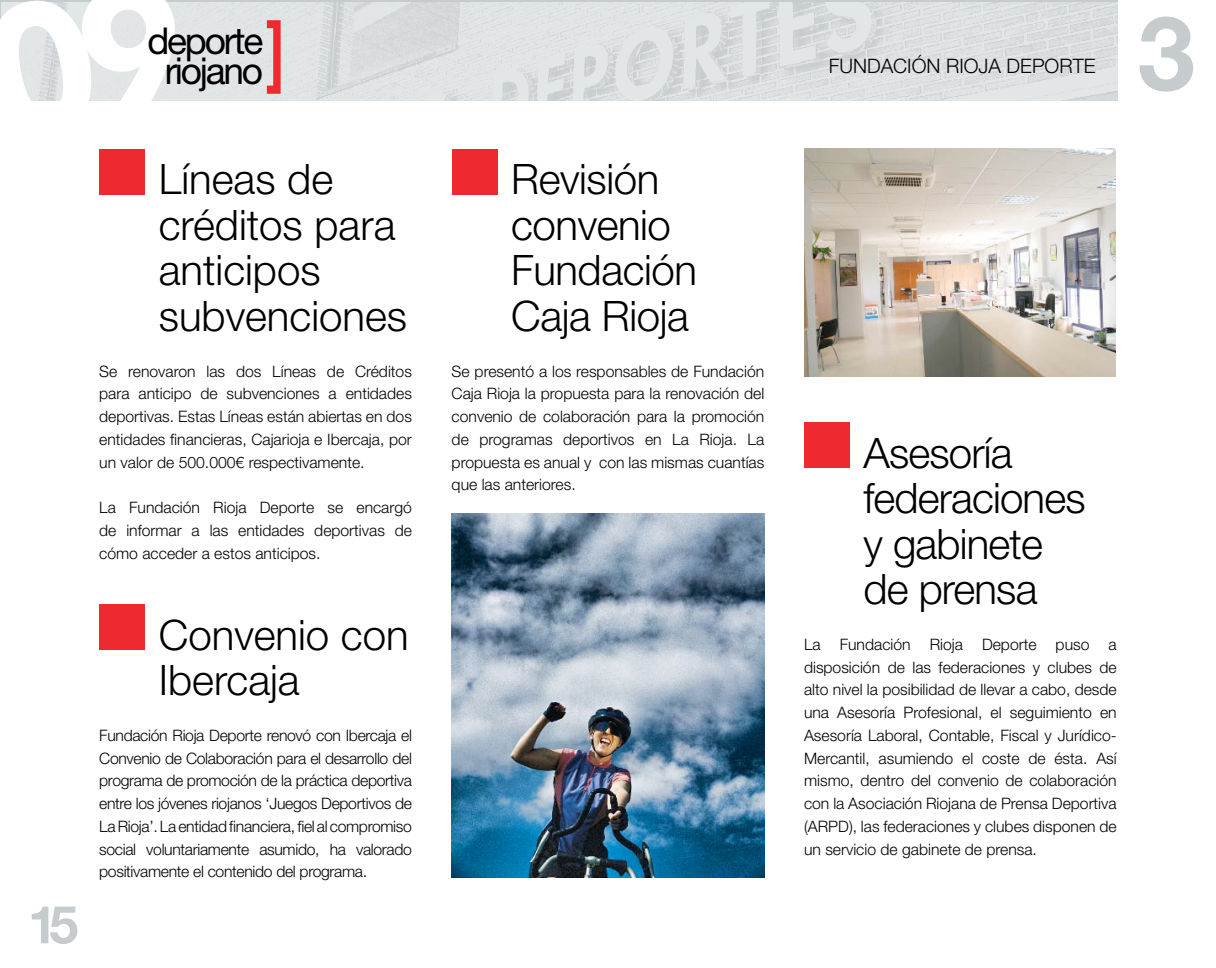
<style>
.page{position:relative;width:1216px;height:968px;background:#fff}
.page>*{position:absolute;margin:0;border:0;box-sizing:border-box;transform-origin:0 0}
.t1{font:700 103.08px "Helvetica Neue LT Std";color:#c6cbce}
.t2{font:700 52.5px "Helvetica Neue LT Std";color:#c6cbce}
.t3{font:300 42px/45.5px "Helvetica Neue LT Std";letter-spacing:-.01em;color:#000}
.t4{font:37.1px/29.4px "Helvetica Neue LT Std";letter-spacing:-.06em;color:#000;text-align:center}
.t5{font:300 19.95px "Helvetica Neue LT Std";color:#000}
.t6{font:300 15.75px/22.8px "Helvetica Neue LT Std";color:#000;text-align:justify}
</style>
<div class="page">
<img style="left:191px;top:2px;width:926px;height:99px">
<svg style="left:267px;top:20px;width:13px;height:74px"></svg>
<div style="left:99px;top:149px;width:46px;height:45px;background:#ee292f"></div>
<div style="left:451px;top:149px;width:46px;height:45px;background:#ee292f"></div>
<div style="left:804px;top:422px;width:46px;height:45px;background:#ee292f"></div>
<img style="left:451px;top:513px;width:313px;height:364px">
<img style="left:804px;top:149px;width:311px;height:227px">
<div style="left:99px;top:604px;width:46px;height:45px;background:#ee292f"></div>
<svg style="left:0;top:0;width:191px;height:101px;background:#e0e3e4"></svg>
<h3 class="t4" style="left:147px;top:26px;width:117px">deporte riojano</h3>
<h3 class="t3" style="left:159px;top:156px;width:250px">Líneas de créditos para anticipos subvenciones</h3>
<p class="t6" style="left:99px;top:359px;width:314px">Se renovaron las dos Líneas de Créditos para anticipo de subvenciones a entidades deportivas. Estas Líneas están abiertas en dos entidades financieras, Cajarioja e Ibercaja, por un valor de 500.000€ respectivamente.</p>
<p class="t6" style="left:99px;top:495px;width:314px">La Fundación Rioja Deporte se encargó de informar a las entidades deportivas de cómo acceder a estos anticipos.</p>
<h2 class="t2" style="left:28px;top:891px;width:52px">15</h2>
<h3 class="t3" style="left:159px;top:611px;width:251px">Convenio con<br>Ibercaja</h3>
<p class="t6" style="left:99px;top:723px;width:314px">Fundación Rioja Deporte renovó con Ibercaja el Convenio de Colaboración para el desarrollo del programa de promoción de la práctica deportiva entre los jóvenes riojanos ‘Juegos Deportivos de La Rioja’. La entidad financiera, fiel al compromiso social voluntariamente asumido, ha valorado positivamente el contenido del programa.</p>
<h3 class="t3" style="left:511px;top:156px;width:187px">Revisión convenio<br>Fundación<br>Caja Rioja</h3>
<p class="t6" style="left:451px;top:359px;width:314px">Se presentó a los responsables de Fundación Caja Rioja la propuesta para la renovación del convenio de colaboración para la promoción de programas deportivos en La Rioja. La propuesta es anual y con las mismas cuantías que las anteriores.</p>
<p class="t5" style="left:828px;top:54px;width:268px">FUNDACIÓN RIOJA DEPORTE</p>
<h1 class="t1" style="left:1137px;top:-10px;width:59px">3</h1>
<h3 class="t3" style="left:863px;top:429px;width:223px">Asesoría federaciones y gabinete de prensa</h3>
<p class="t6" style="left:804px;top:632px;width:314px">La Fundación Rioja Deporte puso a disposición de las federaciones y clubes de alto nivel la posibilidad de llevar a cabo, desde una Asesoría Profesional, el seguimiento en Asesoría Laboral, Contable, Fiscal y Jurídico-Mercantil, asumiendo el coste de ésta. Así mismo, dentro del convenio de colaboración con la Asociación Riojana de Prensa Deportiva (ARPD), las federaciones y clubes disponen de un servicio de gabinete de prensa.</p>
</div>
